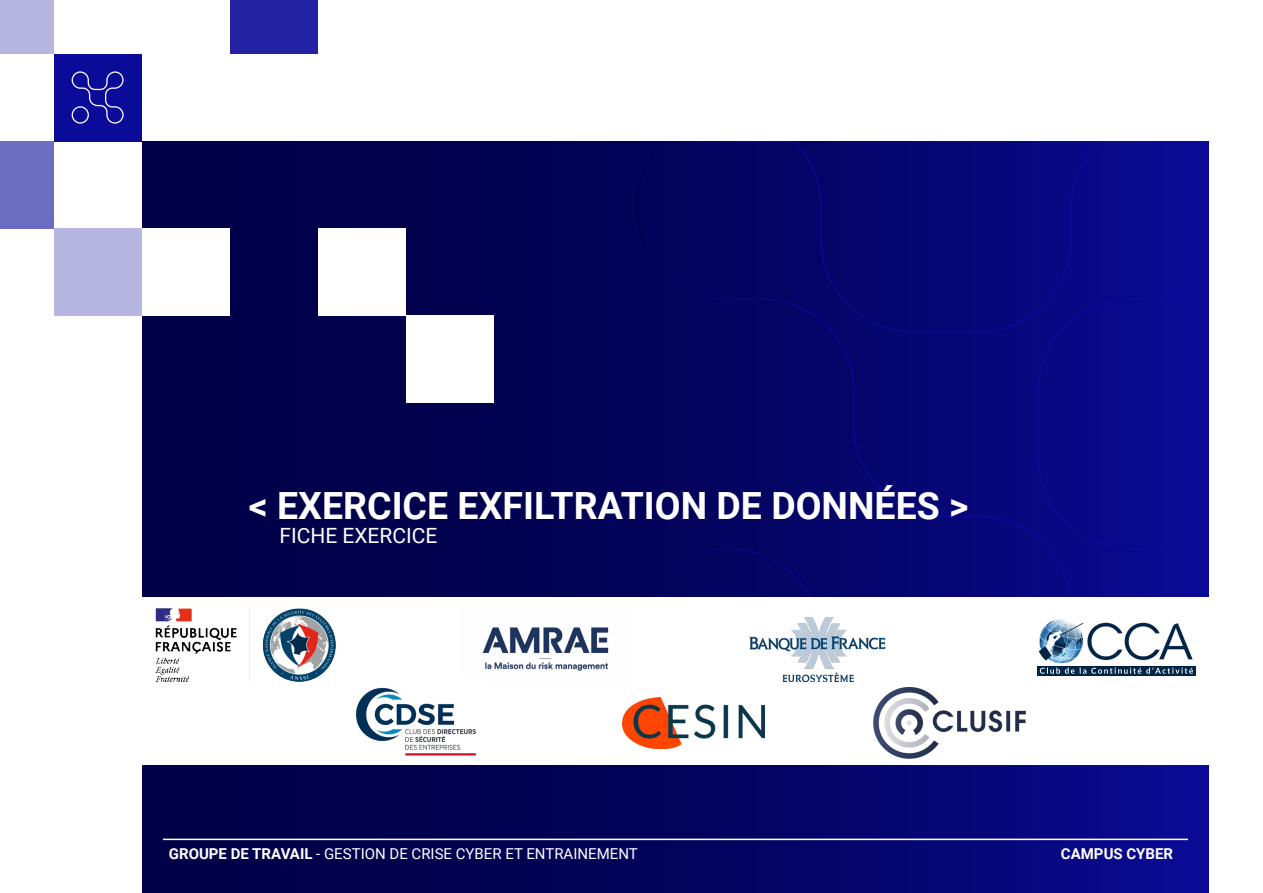
<style>
.page{position:relative;width:1263px;height:893px;background:#fff}
.page>*{position:absolute;margin:0;border:0;box-sizing:border-box;transform-origin:0 0}
.TITRE_CHAP{font:700 37.5px "Roboto";color:#fff}
.COMPLEMENT_DE_TITRE{font:21px "Roboto";color:#fff}
.TITRE_DU_DOCUMENT{font:15px "Roboto";color:#fff}
.t1{font:700 15px "Roboto";color:#fff}
.s1{font-weight:700}
</style>
<div class="page">
<div style="left:142px;top:141px;width:1067px;height:752px;background:linear-gradient(to right,#00003c,#09098a)"></div>
<svg style="left:635px;top:141px;width:574px;height:456px;background:#060674"></svg>
<hr style="left:163px;top:839px;width:1025px;height:1px;background:#fff">
<div style="left:54px;top:54px;width:88px;height:87px;background:#0b0b99"></div>
<div style="left:0;top:0;width:54px;height:54px;background:#b6b6e0"></div>
<div style="left:0;top:141px;width:54px;height:87px;background:#6c6cc1"></div>
<div style="left:54px;top:228px;width:88px;height:87px;background:#b6b6e0"></div>
<div style="left:230px;top:0;width:88px;height:54px;background:#2323a3"></div>
<svg style="left:72px;top:71px;width:52px;height:53px"></svg>
<div style="left:142px;top:228px;width:88px;height:87px;background:#fff"></div>
<div style="left:406px;top:315px;width:88px;height:87px;background:#fff"></div>
<div style="left:318px;top:228px;width:88px;height:87px;background:#fff"></div>
<div style="left:142px;top:597px;width:1067px;height:168px;background:#fff"></div>
<img style="left:482px;top:627px;width:127px;height:44px">
<img style="left:874px;top:687px;width:151px;height:72px">
<img style="left:155px;top:608px;width:180px;height:73px">
<img style="left:749px;top:618px;width:137px;height:63px">
<img style="left:622px;top:698px;width:142px;height:50px">
<img style="left:355px;top:687px;width:121px;height:69px">
<img style="left:1038px;top:619px;width:155px;height:45px">
<img style="left:1037px;top:613px;width:19px;height:19px;border-radius:10px">
<img style="left:1037px;top:666px;width:159px;height:9px">
<img style="left:1056px;top:667px;width:97px;height:7px">
<p class="TITRE_CHAP" style="left:249px;top:479px;width:721px">&lt; EXERCICE EXFILTRATION DE DONNÉES &gt;</p>
<p class="COMPLEMENT_DE_TITRE" style="left:279px;top:521px;width:160px">FICHE EXERCICE</p>
<p class="TITRE_DU_DOCUMENT" style="left:169px;top:844px;width:470px"><span class="s1">GROUPE DE TRAVAIL</span> - GESTION DE CRISE CYBER ET ENTRAINEMENT</p>
<p class="t1" style="left:1061px;top:844px;width:114px">CAMPUS CYBER</p>
</div>
